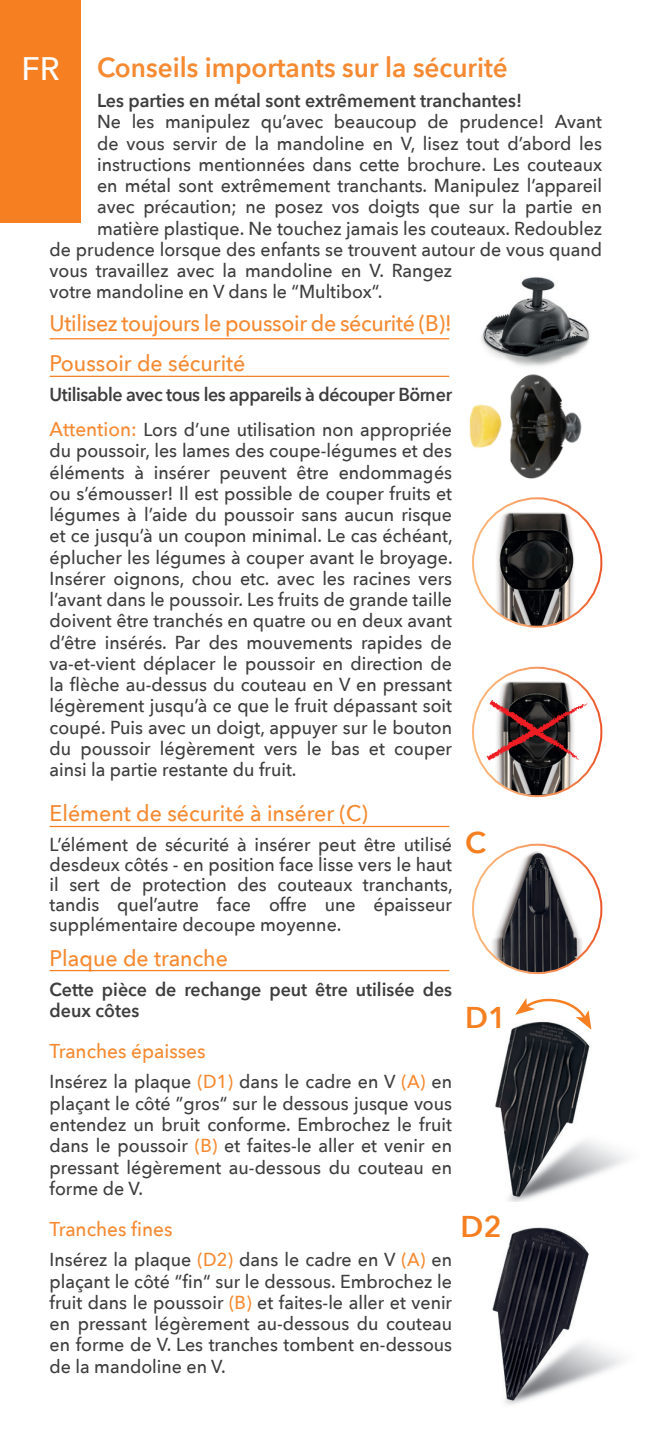
<style>
.page{position:relative;width:652px;height:1432px;background:#fff}
.page>*{position:absolute;margin:0;border:0;box-sizing:border-box;transform-origin:0 0}
.t1{font:500 32.5px "Avenir Next";color:#fff}
.t2{font:600 30px "Avenir Next";color:#f57f21}
.t3{font:600 27.5px "Avenir Next";color:#f58a32;scale:.95 1}
.t4{font:500 22.5px "Avenir Next";color:#f58a32;scale:.95 1}
.t5{font:500 20px "Avenir Next";color:#f58a32;scale:.95 1}
.t6{font:500 18.75px/21.2px "Avenir Next";color:#3e3e3f;text-align:justify;scale:.95 1}
.t7{font:600 18.75px/21.2px "Avenir Next";color:#3e3e3f;scale:.95 1}
.t8{font:600 18.75px "Avenir Next";letter-spacing:-.025em;color:#3e3e3f;scale:.95 1}
.s1{font-size:20px;color:#f58a32}
.s2{color:#f58a32}
</style>
<div class="page">
<img style="left:481px;top:277px;width:109px;height:84px">
<div style="left:0;top:0;width:80px;height:223px;background:#f57f21"></div>
<hr style="left:50px;top:338px;width:399px;height:1px;background:#f57f21">
<hr style="left:50px;top:376px;width:399px;height:1px;background:#f57f21">
<hr style="left:50px;top:826px;width:399px;height:1px;background:#f57f21">
<hr style="left:50px;top:970px;width:399px;height:1px;background:#f57f21">
<img style="left:473px;top:517px;width:128px;height:109px">
<img style="left:487px;top:516px;width:97px;height:86px">
<img style="left:473px;top:674px;width:128px;height:122px">
<img style="left:495px;top:682px;width:88px;height:96px">
<svg style="left:487px;top:700px;width:102px;height:60px"></svg>
<img style="left:473px;top:844px;width:128px;height:129px;border-radius:64px">
<img style="left:427px;top:361px;width:156px;height:155px">
<img style="left:495px;top:1027px;width:132px;height:175px">
<img style="left:492px;top:1227px;width:131px;height:178px">
<svg style="left:515px;top:998px;width:76px;height:31px"></svg>
<p class="t1" style="left:22px;top:41px;width:40px">FR</p>
<p class="t3" style="left:97px;top:44px;width:434px">Conseils importants sur la sécurité</p>
<p class="t7" style="left:97px;top:89px;width:449px">Les parties en métal sont extrêmement tranchantes!</p>
<p class="t6" style="left:97px;top:111px;width:533px">Ne les manipulez qu’avec beaucoup de prudence! Avant</p>
<p class="t6" style="left:97px;top:132px;width:533px">de vous servir de la mandoline en V, lisez tout d’abord les</p>
<p class="t6" style="left:97px;top:153px;width:533px">instructions mentionnées dans cette brochure. Les couteaux</p>
<p class="t6" style="left:97px;top:174px;width:533px">en métal sont extrêmement tranchants. Manipulez l’appareil</p>
<p class="t6" style="left:97px;top:196px;width:533px">avec précaution; ne posez vos doigts que sur la partie en</p>
<p class="t6" style="left:97px;top:217px;width:533px">matière plastique. Ne touchez jamais les couteaux. Redoublez</p>
<p class="t6" style="left:50px;top:238px;width:583px">de prudence lorsque des enfants se trouvent autour de vous quand</p>
<p class="t6" style="left:50px;top:259px;width:425px">vous travaillez avec la mandoline en V. Rangez</p>
<p class="t6" style="left:50px;top:281px;width:352px">votre mandoline en V dans le “Multibox“.</p>
<p class="t4" style="left:50px;top:304px;width:425px">Utilisez toujours le poussoir de sécurité (B)!</p>
<p class="t4" style="left:50px;top:344px;width:208px">Poussoir de sécurité</p>
<p class="t8" style="left:50px;top:378px;width:425px">Utilisable avec tous les appareils à découper Börner</p>
<p class="t6" style="left:50px;top:418px;width:426px"><span class="s1">Attention:</span> Lors d’une utilisation non appropriée du poussoir, les lames des coupe-légumes et des éléments à insérer peuvent être endommagés ou s’émousser! Il est possible de couper fruits et légumes à l’aide du poussoir sans aucun risque et ce jusqu’à un coupon minimal. Le cas échéant, éplucher les légumes à couper avant le broyage.<br>Insérer oignons, chou etc. avec les racines vers l’avant dans le poussoir. Les fruits de grande taille doivent être tranchés en quatre ou en deux avant d’être insérés. Par des mouvements rapides de va-et-vient déplacer le poussoir en direction de la flèche au-dessus du couteau en V en pressant légèrement jusqu’à ce que le fruit dépassant soit coupé. Puis avec un doigt, appuyer sur le bouton du poussoir légèrement vers le bas et couper ainsi la partie restante du fruit.</p>
<p class="t4" style="left:50px;top:793px;width:337px">Elément de sécurité à insérer (C)</p>
<p class="t6" style="left:50px;top:833px;width:426px;line-height:20px">L’élément de sécurité à insérer peut être utilisé desdeux côtés - en position face lisse vers le haut il sert de protection des couteaux tranchants, tandis quel’autre face offre une épaisseur supplémentaire decoupe moyenne.</p>
<p class="t4" style="left:50px;top:938px;width:189px">Plaque de tranche</p>
<p class="t7" style="left:50px;top:978px;width:425px">Cette pièce de rechange peut être utilisée des deux côtes</p>
<p class="t5" style="left:50px;top:1034px;width:166px">Tranches épaisses</p>
<p class="t6" style="left:50px;top:1070px;width:425px">Insérez la plaque <span class="s2">(D1)</span> dans le cadre en V <span class="s2">(A)</span> en plaçant le côté ”gros“ sur le dessous jusque vous entendez un bruit conforme. Embrochez le fruit dans le poussoir <span class="s2">(B)</span> et faites-le aller et venir en pressant légèrement au-dessous du couteau en forme de V.</p>
<p class="t5" style="left:50px;top:1212px;width:131px">Tranches fi nes</p>
<p class="t6" style="left:50px;top:1248px;width:425px">Insérez la plaque <span class="s2">(D2)</span> dans le cadre en V <span class="s2">(A)</span> en plaçant le côté “fin“ sur le dessous. Embrochez le fruit dans le poussoir <span class="s2">(B)</span> et faites-le aller et venir en pressant légèrement au-dessous du couteau en forme de V. Les tranches tombent en-dessous de la mandoline en V.</p>
<p class="t2" style="left:465px;top:817px;width:22px">C</p>
<p class="t2" style="left:465px;top:991px;width:43px">D1</p>
<p class="t2" style="left:461px;top:1200px;width:43px">D2</p>
</div>
